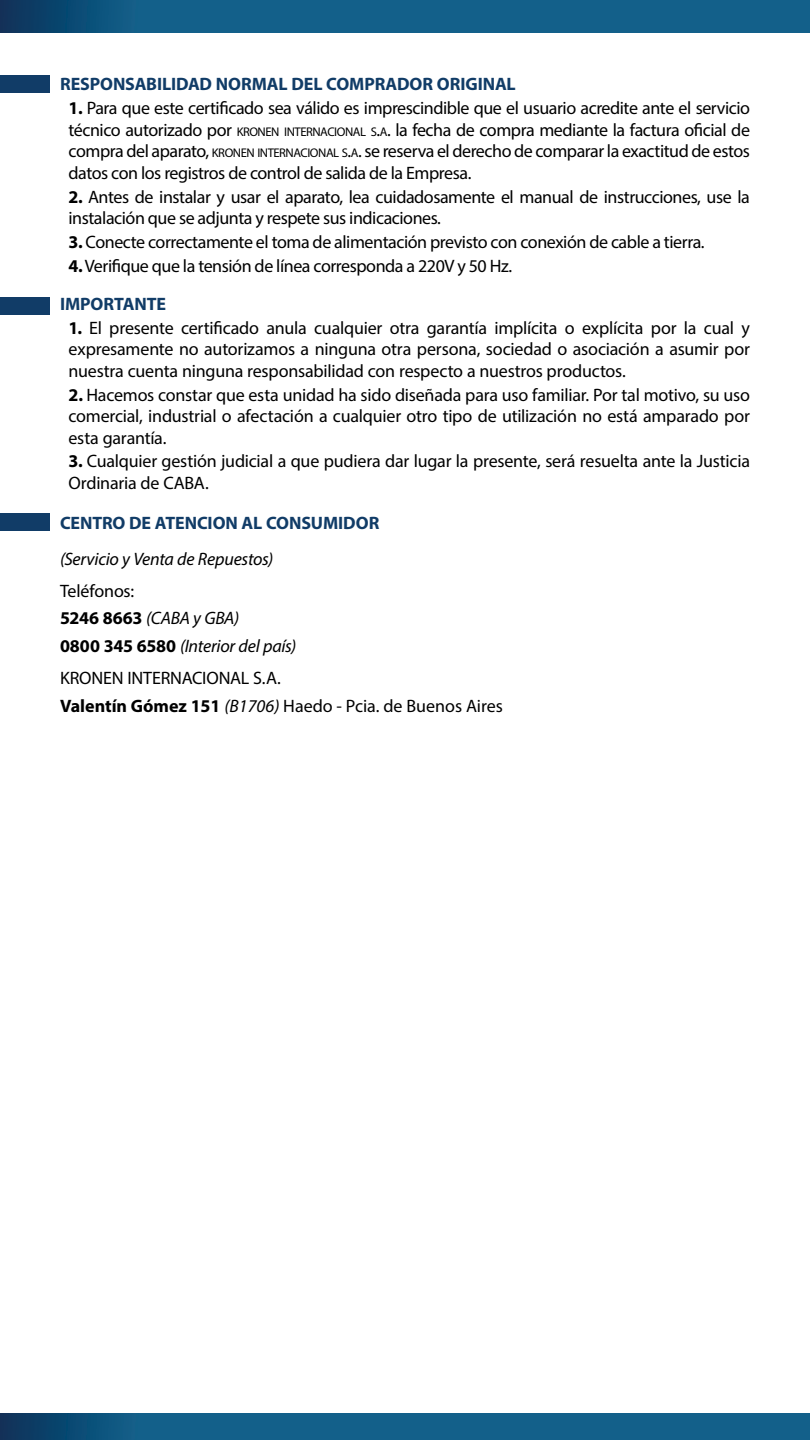
<style>
.page{position:relative;width:810px;height:1440px;background:#fff}
.page>*{position:absolute;margin:0;border:0;box-sizing:border-box;transform-origin:0 0}
.t1{font:18px/21.6px "Myriad Pro";letter-spacing:-.025em;color:#000;text-align:justify}
.t2{font:italic 18px/27.8px "Myriad Pro";letter-spacing:-.015em;color:#000}
.t3{font:18px/27.8px "Myriad Pro";letter-spacing:-.005em;color:#000}
.t4{font:700 18px "Myriad Pro";letter-spacing:-.005em;color:#113c67}
.s1{font-weight:700}
.s2{font-size:12.6px}
.s3{font-style:inherit}
.s4{font-weight:700;color:#113c67}
.s5{font-style:normal}
.s6{font-weight:700;font-style:normal}
.s7{font-style:italic}
</style>
<div class="page">
<svg style="left:0;top:1413px;width:810px;height:27px;background:#115b85"></svg>
<svg style="left:0;top:0;width:810px;height:33px;background:#115b85"></svg>
<div style="left:0;top:75px;width:50px;height:18px;background:#113c67"></div>
<div style="left:0;top:297px;width:50px;height:18px;background:#113c67"></div>
<div style="left:0;top:513px;width:50px;height:18px;background:#113c67"></div>
<p class="t4" style="left:60px;top:73px;width:457px">RESPONSABILIDAD NORMAL DEL COMPRADOR ORIGINAL</p>
<p class="t1" style="left:69px;top:97px;width:683px"><span class="s1">1.</span> Para que este certificado sea válido es imprescindible que el usuario acredite ante el servicio técnico autorizado por <span class="s2">KRONEN INTERNACIONAL S</span><span class="s3">.</span><span class="s2">A</span><span class="s3">.</span> la fecha de compra mediante la factura oficial de compra del aparato, <span class="s2">KRONEN INTERNACIONAL S</span><span class="s3">.</span><span class="s2">A</span><span class="s3">.</span> se reserva el derecho de comparar la exactitud de estos datos con los registros de control de salida de la Empresa.</p>
<p class="t1" style="left:69px;top:186px;width:683px"><span class="s1">2.</span> Antes de instalar y usar el aparato, lea cuidadosamente el manual de instrucciones, use la instalación que se adjunta y respete sus indicaciones.</p>
<p class="t1" style="left:69px;top:231px;width:638px"><span class="s1">3.</span> Conecte correctamente el toma de alimentación previsto con conexión de cable a tierra.</p>
<p class="t1" style="left:60px;top:246px;width:454px;line-height:38.1px;text-indent:8px"><span class="s1">4.</span> Verifique que la tensión de línea corresponda a 220V y 50 Hz.<br><span class="s4">IMPORTANTE</span></p>
<p class="t1" style="left:69px;top:316px;width:683px"><span class="s1">1.</span> El presente certificado anula cualquier otra garantía implícita o explícita por la cual y expresamente no autorizamos a ninguna otra persona, sociedad o asociación a asumir por nuestra cuenta ninguna responsabilidad con respecto a nuestros productos.</p>
<p class="t1" style="left:69px;top:383px;width:683px"><span class="s1">2.</span> Hacemos constar que esta unidad ha sido diseñada para uso familiar. Por tal motivo, su uso comercial, industrial o afectación a cualquier otro tipo de utilización no está amparado por esta garantía.</p>
<p class="t1" style="left:69px;top:450px;width:683px"><span class="s1">3.</span> Cualquier gestión judicial a que pudiera dar lugar la presente, será resuelta ante la Justicia<br>Ordinaria de CABA.</p>
<p class="t4" style="left:60px;top:512px;width:321px">CENTRO DE ATENCION AL CONSUMIDOR</p>
<p class="t2" style="left:60px;top:544px;width:215px">(Servicio y Venta de Repuestos)</p>
<p class="t2" style="left:60px;top:576px;width:238px"><span class="s5">Teléfonos:<br></span><span class="s6">5246 8663</span> (CABA y GBA)<br><span class="s6">0800 345 6580</span> (Interior del país)</p>
<p class="t3" style="left:60px;top:664px;width:444px">KRONEN INTERNACIONAL S.A.<br><span class="s1">Valentín Gómez 151</span> <span class="s7">(B1706)</span> Haedo - Pcia. de Buenos Aires</p>
</div>
